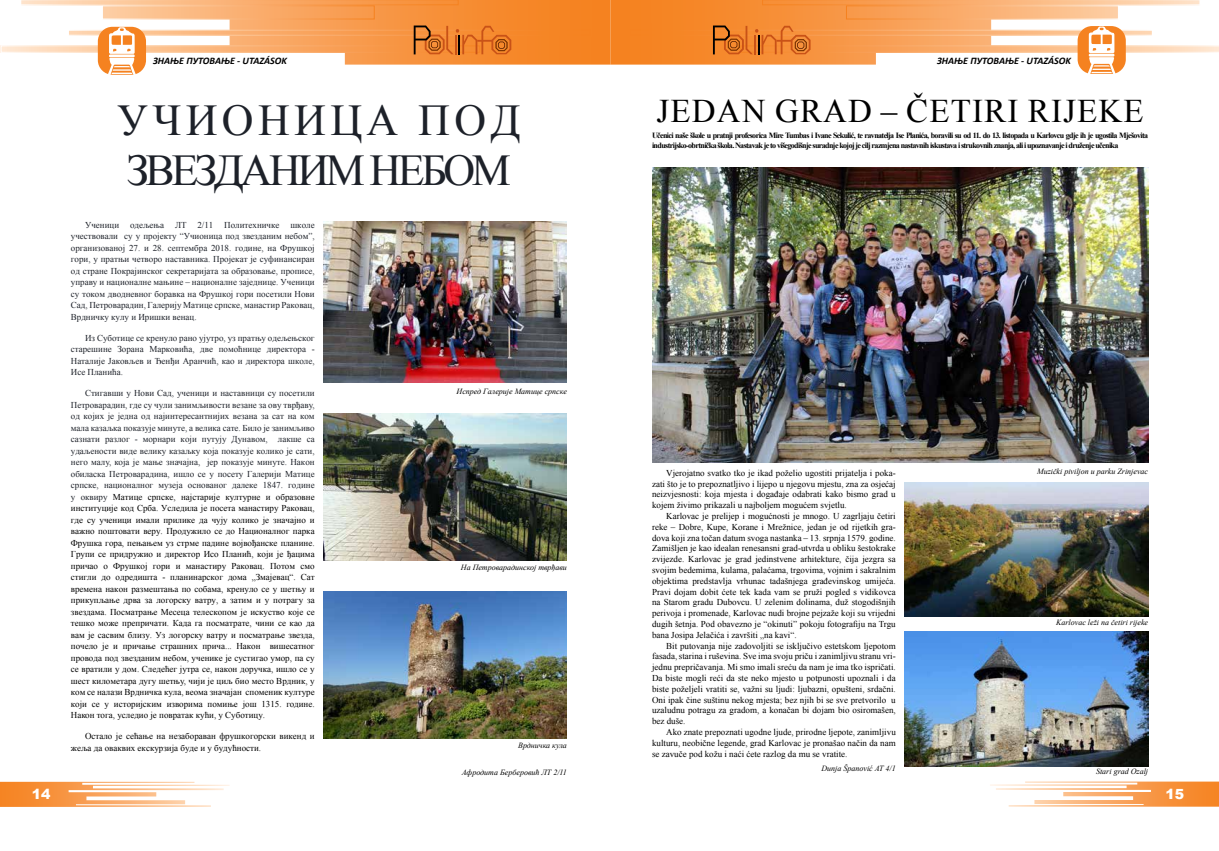
<style>
.page{position:relative;width:1219px;height:851px;background:#fff}
.page>*{position:absolute;margin:0;border:0;box-sizing:border-box;transform-origin:0 0}
.t1{font:44px/50.5px "Times New Roman";letter-spacing:-.075em;color:#1d2129}
.t2{font:33px "Times New Roman";color:#000}
.t3{font:900 14px "Arial";color:#fff}
.t4{font:italic 700 10px "Calibri";color:#000}
.t5{font:9px/11.5px "Times New Roman";color:#000;text-align:justify}
.t6{font:9px/11.5px "Times New Roman";color:#1d2129;text-align:justify}
.t7{font:700 8px/9.6px "Times New Roman";letter-spacing:-.075em;color:#000}
.t8{font:italic 8px "Times New Roman";color:#000}
.s1{color:#1d2129}
</style>
<div class="page">
<svg style="left:0;top:781px;width:230px;height:25px"></svg>
<svg style="left:990px;top:781px;width:229px;height:25px"></svg>
<svg style="left:0;top:0;width:1219px;height:75px"></svg>
<img style="left:323px;top:221px;width:244px;height:162px">
<img style="left:323px;top:413px;width:244px;height:147px">
<img style="left:323px;top:591px;width:244px;height:147px">
<img style="left:652px;top:167px;width:496px;height:295px">
<img style="left:904px;top:631px;width:244px;height:135px">
<img style="left:904px;top:482px;width:244px;height:134px">
<p class="t4" style="left:153px;top:54px;width:135px">ЗНАЊЕ ПУТОВАЊЕ - UTAZÁSOK</p>
<p class="t4" style="left:937px;top:54px;width:135px">ЗНАЊЕ ПУТОВАЊЕ - UTAZÁSOK</p>
<h1 class="t1" style="left:117px;top:93px;width:405px">УЧИОНИЦА ПОД<br>ЗВЕЗДАНИМ НЕБОМ</h1>
<p class="t6" style="left:71px;top:218px;width:245px;text-indent:14px">Ученици одељења ЛТ 2/11 Политехничке школе учествовали су у пројекту “Учионица под звезданим небом”, организованој 27. и 28. септембра 2018. године, на Фрушкој гори, у пратњи четворо наставника. Пројекат је суфинансиран од стране Покрајинског секретаријата за образовање, прописе, управу и националне мањине – националне заједнице. Ученици су током дводневног боравка на Фрушкој гори посетили Нови Сад, Петроварадин, Галерију Матице српске, манастир Раковац, Врдничку кулу и Иришки венац.</p>
<p class="t6" style="left:71px;top:331px;width:245px;text-indent:14px">Из Суботице се кренуло рано ујутро, уз пратњу одељењског старешине Зорана Марковића, две помоћнице директора - Наталије Јаковљев и Ђенђи Аранчић, као и директора школе, Исе Планића.</p>
<p class="t5" style="left:71px;top:387px;width:245px;text-indent:14px"><span class="s1">Стигавши у Нови Сад, ученици и наставници су посетили Петроварадин, где су чули занимљивости везане за ову тврђаву, од којих је једна од најинтересантнијих везана за сат на ком мала казаљка показује минуте, а велика сате. Било је занимљиво сазнати разлог - морнари који путују Дунавом, лакше са удаљености виде велику казаљку која показује колико је сати, него малу, која је мање значајна, јер показује минуте. Након обиласка Петроварадина, ишло се у посету Галерији Матице српске, националног музеја основаног далеке 1847. године у оквиру</span> Матице српске, најстарије културне и образовне институције код Срба. Уследила је посета манастиру Раковац, где су ученици имали прилике да чују колико је значајно и важно поштовати веру. Продужило се до Националног парка Фрушка гора, пењањем уз стрме падине војвођанске планине.<br>Групи се придружио и директор Исо Планић, који је ђацима причао о Фрушкој гори и манастиру Раковац. Потом смо стигли до одредишта - планинарског дома „Змајевац“. Сат времена након размештања по собама, кренуло се у шетњу и прикупљање дрва за логорску ватру, а затим и у потрагу за звездама. Посматрање Месеца телескопом је искуство које се тешко може препричати. Када га посматрате, чини се као да вам је сасвим близу. Уз логорску ватру и посматрање звезда, почело је и причање страшних прича... Након вишесатног провода под звезданим небом, ученике је сустигао умор, па су се вратили у дом. Следећег јутра се, након доручка, ишло се у шест километара дугу шетњу, чији је циљ био место Врдник, у ком се налази Врдничка кула, веома значајан споменик културе који се у историјским изворима помиње још 1315. године.<br>Након тога, уследио је повратак кући, у Суботицу.</p>
<p class="t5" style="left:71px;top:730px;width:245px;text-indent:14px">Остало је сећање на незабораван фрушкогорски викенд и жеља да оваквих екскурзија буде и у будућности.</p>
<p class="t8" style="left:462px;top:766px;width:107px">Афродита Берберовић ЛТ 2/11</p>
<p class="t8" style="left:457px;top:386px;width:112px">Испред Галерије Матице српске</p>
<p class="t8" style="left:461px;top:561px;width:107px">На Петроварадинској тврђави</p>
<p class="t8" style="left:518px;top:739px;width:50px">Врдничка кула</p>
<h2 class="t2" style="left:656px;top:88px;width:39px">Jedan</h2>
<h2 class="t2" style="left:775px;top:88px;width:25px">grad</h2>
<h2 class="t2" style="left:881px;top:88px;width:45px">– četiri</h2>
<h2 class="t2" style="left:1028px;top:88px;width:21px">rijeke</h2>
<p class="t7" style="left:652px;top:130px;width:498px">Učenici naše škole u pratnji profesorica Mire Tumbas i Ivane Sekulić, te ravnatelja Ise Planića, boravili su od 11. do 13. listopada u Karlovcu gdje ih je ugostila Mješovita industrijsko-obrtnička škola. Nastavak je to višegodišnje suradnje kojoj je cilj razmjena nastavnih iskustava i strukovnih znanja, ali i upoznavanje i druženje učenika</p>
<p class="t5" style="left:652px;top:467px;width:245px;line-height:10.8px;text-indent:14px">Vjerojatno svatko tko je ikad poželio ugostiti prijatelja i poka&shy;zati što je to prepoznatljivo i lijepo u njegovu mjestu, zna za osjećaj neizvjesnosti: koja mjesta i događaje odabrati kako bismo grad u kojem živimo prikazali u najboljem mogućem svjetlu.</p>
<p class="t5" style="left:652px;top:510px;width:245px;line-height:10.8px;text-indent:14px">Karlovac je prelijep i mogućnosti je mnogo. U zagrljaju četiri reke – Dobre, Kupe, Korane i Mrežnice, jedan je od rijetkih gra&shy;dova koji zna točan datum svoga nastanka – 13. srpnja 1579. godine.<br>Zamišljen je kao idealan renesansni grad-utvrda u obliku šestokrake zvijezde. Karlovac je grad jedinstvene arhitekture, čija jezgra sa svojim bedemima, kulama, palaćama, trgovima, vojnim i sakralnim objektima predstavlja vrhunac tadašnjega građevinskog umijeća.<br>Pravi dojam dobit ćete tek kada vam se pruži pogled s vidikovca na Starom gradu Dubovcu. U zelenim dolinama, duž stogodišnjih perivoja i promenade, Karlovac nudi brojne pejzaže koji su vrijedni dugih šetnja. Pod obavezno je “okinuti” pokoju fotografiju na Trgu bana Josipa Jelačića i završiti „na kavi“.</p>
<p class="t5" style="left:652px;top:639px;width:245px;line-height:10.8px;text-indent:14px">Bit putovanja nije zadovoljiti se isključivo estetskom ljepotom fasada, starina i ruševina. Sve ima svoju priču i zanimljivu stranu vri&shy;jednu prepričavanja. Mi smo imali sreću da nam je ima tko ispričati.<br>Da biste mogli reći da ste neko mjesto u potpunosti upoznali i da biste poželjeli vratiti se, važni su ljudi: ljubazni, opušteni, srdačni.<br>Oni ipak čine suštinu nekog mjesta; bez njih bi se sve pretvorilo u uzaludnu potragu za gradom, a konačan bi dojam bio osiromašen, bez duše.</p>
<p class="t5" style="left:652px;top:726px;width:245px;line-height:10.8px;text-indent:14px">Ako znate prepoznati ugodne ljude, prirodne ljepote, zanimljivu kulturu, neobične legende, grad Karlovac je pronašao način da nam se zavuče pod kožu i naći ćete razlog da mu se vratite.</p>
<p class="t8" style="left:821px;top:762px;width:76px">Dunja Španović AT 4/1</p>
<p class="t8" style="left:1037px;top:465px;width:113px">Muzički piviljon u parku Zrinjevac</p>
<p class="t8" style="left:1056px;top:617px;width:93px">Karlovac leži na četiri rijeke</p>
<p class="t8" style="left:1096px;top:765px;width:54px">Stari grad Ozalj</p>
<h3 class="t3" style="left:32px;top:783px;width:20px">14</h3>
<h3 class="t3" style="left:1165px;top:783px;width:20px">15</h3>
</div>
